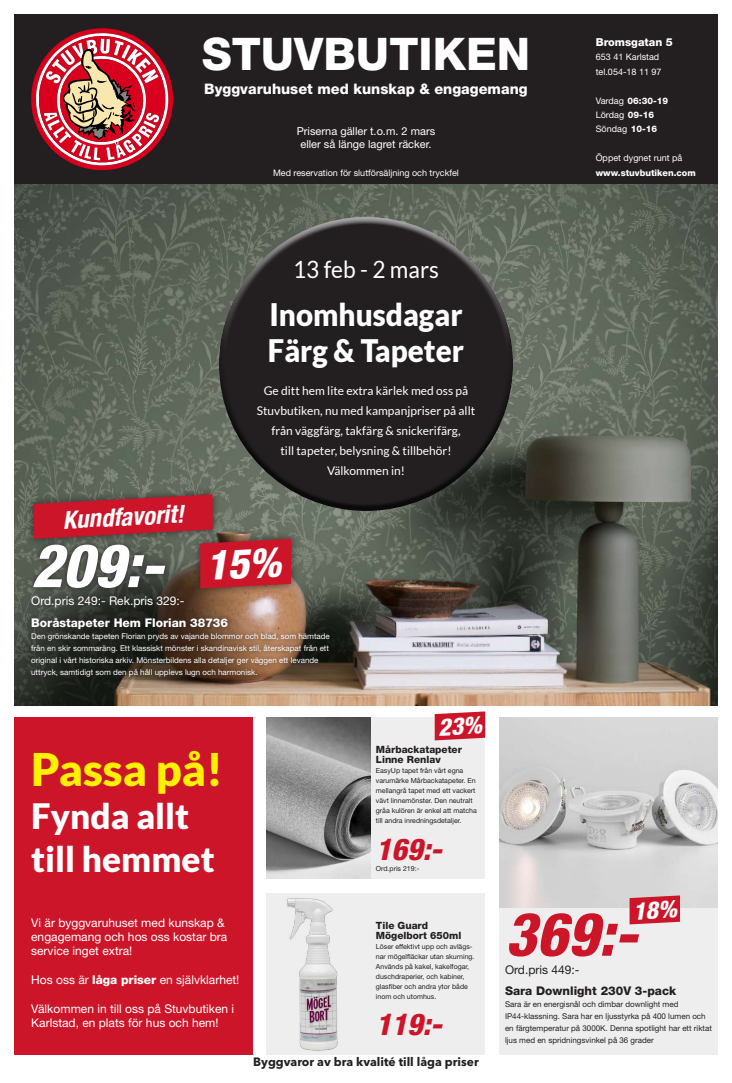
<style>
.page{position:relative;width:732px;height:1083px;background:#fff}
.page>*{position:absolute;margin:0;border:0;box-sizing:border-box;transform-origin:0 0}
.t1{font:italic 800 condensed 60px "Helvetica Neue LT Std";color:#fff}
.t2{font:italic 800 condensed 60px "Helvetica Neue LT Std";color:#cd152a}
.t3{font:800 45px "Helvetica Neue LT Std";color:#fff}
.t4{font:900 45px "Lato";color:#fff101}
.t5{font:900 35px/42.9px "Lato";color:#fff}
.t6{font:900 31.1px/36.2px "Lato";color:#fff;scale:.95 1}
.t7{font:italic 800 condensed 30px "Helvetica Neue LT Std";color:#cd152a}
.t8{font:italic 700 condensed 24.8px "Helvetica Neue LT Std";color:#fff}
.t9{font:23.8px "Lato";color:#fff;scale:.95 1}
.t10{font:800 14.5px "Helvetica Neue LT Std";color:#fff}
.t11{font:12px/14.4px "Helvetica Neue LT Std";color:#fff}
.t12{font:12px/20px "Lato";color:#fff;text-align:center}
.t13{font:700 12px "Avenir Next LT Pro";color:#231f20}
.t14{font:800 12px "Helvetica Neue LT Std";color:#fff}
.t15{font:800 12px "Helvetica Neue LT Std";color:#231f20}
.t16{font:12px "Helvetica Neue LT Std";color:#231f20}
.t17{font:11px/13.2px "Helvetica Neue LT Std";color:#fff;text-align:center}
.t18{font:800 11px "Helvetica Neue LT Std";color:#fff}
.t19{font:800 10px/10px "Helvetica Neue LT Std";color:#231f20}
.t20{font:9px/14.4px "Helvetica Neue LT Std";color:#fff}
.t21{font:800 9px "Helvetica Neue LT Std";color:#fff}
.t22{font:8px/12px "Helvetica Neue LT Std";color:#fff}
.t23{font:8px/12px "Helvetica Neue LT Std";color:#231f20}
.t24{font:7px/10px "Helvetica Neue LT Std";color:#231f20}
.s1{font-weight:800}
</style>
<div class="page">
<div style="left:14px;top:14px;width:703px;height:170px;background:#231f20"></div>
<svg style="left:31px;top:28px;width:142px;height:142px"></svg>
<svg style="left:14px;top:184px;width:703px;height:522px;background:#666a5f"></svg>
<div style="left:14px;top:717px;width:238px;height:337px;background:#cd152a"></div>
<div style="left:218px;top:213px;width:295px;height:146px;background:#fff;opacity:.75"></div>
<div style="left:218px;top:340px;width:295px;height:171px;background:#231f20;opacity:.75"></div>
<div style="left:266px;top:717px;width:219px;height:162px;background:#eeeeef"></div>
<div style="left:26px;top:539px;width:309px;height:142px;background:#231f20;opacity:.75"></div>
<div style="left:25px;top:486px;width:196px;height:61px;background:#231f20;opacity:.75"></div>
<div style="left:192px;top:530px;width:107px;height:67px;background:#231f20;opacity:.75"></div>
<div style="left:499px;top:717px;width:218px;height:337px;background:#eeeeef"></div>
<img style="left:499px;top:717px;width:218px;height:190px">
<img style="left:266px;top:717px;width:104px;height:162px">
<div style="left:266px;top:893px;width:219px;height:161px;background:#eeeeef"></div>
<img style="left:287px;top:898px;width:51px;height:153px">
<svg style="left:34px;top:495px;width:257px;height:93px;background:#893b3f"></svg>
<svg style="left:629px;top:895px;width:50px;height:29px"></svg>
<svg style="left:434px;top:711px;width:51px;height:29px"></svg>
<h2 class="t3" style="left:201px;top:27px;width:330px">STUVBUTIKEN</h2>
<h3 class="t10" style="left:204px;top:81px;width:325px">Byggvaruhuset med kunskap &amp; engagemang</h3>
<h3 class="t17" style="left:297px;top:124px;width:140px">Priserna gäller t.o.m. 2 mars eller så länge lagret räcker.</h3>
<p class="t20" style="left:273px;top:165px;width:187px">Med reservation för slutförsäljning och tryckfel</p>
<h3 class="t9" style="left:293px;top:256px;width:155px">13 feb - 2 mars</h3>
<h3 class="t6" style="left:268px;top:296px;width:208px">Inomhusdagar<br>Färg &amp; Tapeter</h3>
<h3 class="t8" style="left:62px;top:505px;width:123px;rotate:-3deg">Kundfavorit!</h3>
<h3 class="t12" style="left:257px;top:380px;width:220px">Ge ditt hem lite extra kärlek med oss på Stuvbutiken, nu med kampanjpriser på allt från väggfärg, takfärg &amp; snickerifärg,<br>till tapeter, belysning &amp; tillbehör!<br>Välkommen in!</h3>
<h1 class="t1" style="left:31px;top:529px;width:133px">209:-</h1>
<h3 class="t11" style="left:31px;top:593px;width:155px">Ord.pris 249:- Rek.pris 329:-</h3>
<h3 class="t14" style="left:31px;top:615px;width:198px">Boråstapeter Hem Florian 38736</h3>
<p class="t22" style="left:31px;top:630px;width:300px">Den grönskande tapeten Florian pryds av vajande blommor och blad, som hämtade från en skir sommaräng. Ett klassiskt mönster i skandinavisk stil, återskapat från ett original i vårt historiska arkiv. Mönsterbildens alla detaljer ger väggen ett levande uttryck, samtidigt som den på håll upplevs lugn och harmonisk.</p>
<h2 class="t4" style="left:31px;top:743px;width:193px">Passa på!</h2>
<h3 class="t5" style="left:31px;top:794px;width:185px">Fynda allt till hemmet</h3>
<h3 class="t19" style="left:376px;top:744px;width:87px">Mårbackatapeter<br>Linne Renlav</h3>
<p class="t24" style="left:376px;top:765px;width:102px">EasyUp tapet från vårt egna varumärke Mårbackatapeter. En mellangrå tapet med ett vackert vävt linnemönster. Den neutralt gråa kulören är enkel att matcha till andra inredningsdetaljer.</p>
<h3 class="t7" style="left:376px;top:830px;width:67px">169:-</h3>
<p class="t24" style="left:376px;top:863px;width:45px">Ord.pris 219:-</p>
<h3 class="t18" style="left:595px;top:35px;width:78px">Bromsgatan 5</h3>
<p class="t20" style="left:595px;top:50px;width:67px">653 41 Karlstad tel.054-18 11 97</p>
<p class="t20" style="left:595px;top:93px;width:74px">Vardag <span class="s1">06:30-19<br></span>Lördag <span class="s1">09-16<br></span>Söndag <span class="s1">10-16</span></p>
<p class="t20" style="left:595px;top:151px;width:88px">Öppet dygnet runt på</p>
<p class="t21" style="left:595px;top:167px;width:101px">www.stuvbutiken.com</p>
<h3 class="t11" style="left:31px;top:915px;width:198px">Vi är byggvaruhuset med kunskap &amp; engagemang och hos oss kostar bra service inget extra!</h3>
<h3 class="t11" style="left:31px;top:972px;width:210px">Hos oss är <span class="s1">låga priser</span> en självklarhet!</h3>
<h3 class="t11" style="left:31px;top:1001px;width:204px">Välkommen in till oss på Stuvbutiken i<br>Karlstad, en plats för hus och hem!</h3>
<h3 class="t19" style="left:376px;top:920px;width:87px">Tile Guard<br>Mögelbort 650ml</h3>
<p class="t24" style="left:376px;top:941px;width:100px">Löser effektivt upp och avlägs&shy;nar mögelfläckar utan skurning.<br>Används på kakel, kakelfogar, duschdraperier, och kabiner, glasfiber och andra ytor både inom och utomhus.</p>
<h3 class="t7" style="left:376px;top:1006px;width:67px">119:-</h3>
<h3 class="t13" style="left:253px;top:1054px;width:227px">Byggvaror av bra kvalité till låga priser</h3>
<h1 class="t2" style="left:505px;top:897px;width:133px">369:-</h1>
<h3 class="t16" style="left:505px;top:962px;width:76px">Ord.pris 449:-</h3>
<h3 class="t15" style="left:505px;top:984px;width:173px">Sara Downlight 230V 3-pack</h3>
<p class="t23" style="left:505px;top:998px;width:208px">Sara är en energisnål och dimbar downlight med IP44-klassning. Sara har en ljusstyrka på 400 lumen och en färgtemperatur på 3000K. Denna spotlight har ett riktat ljus med en spridningsvinkel på 36 grader</p>
</div>
